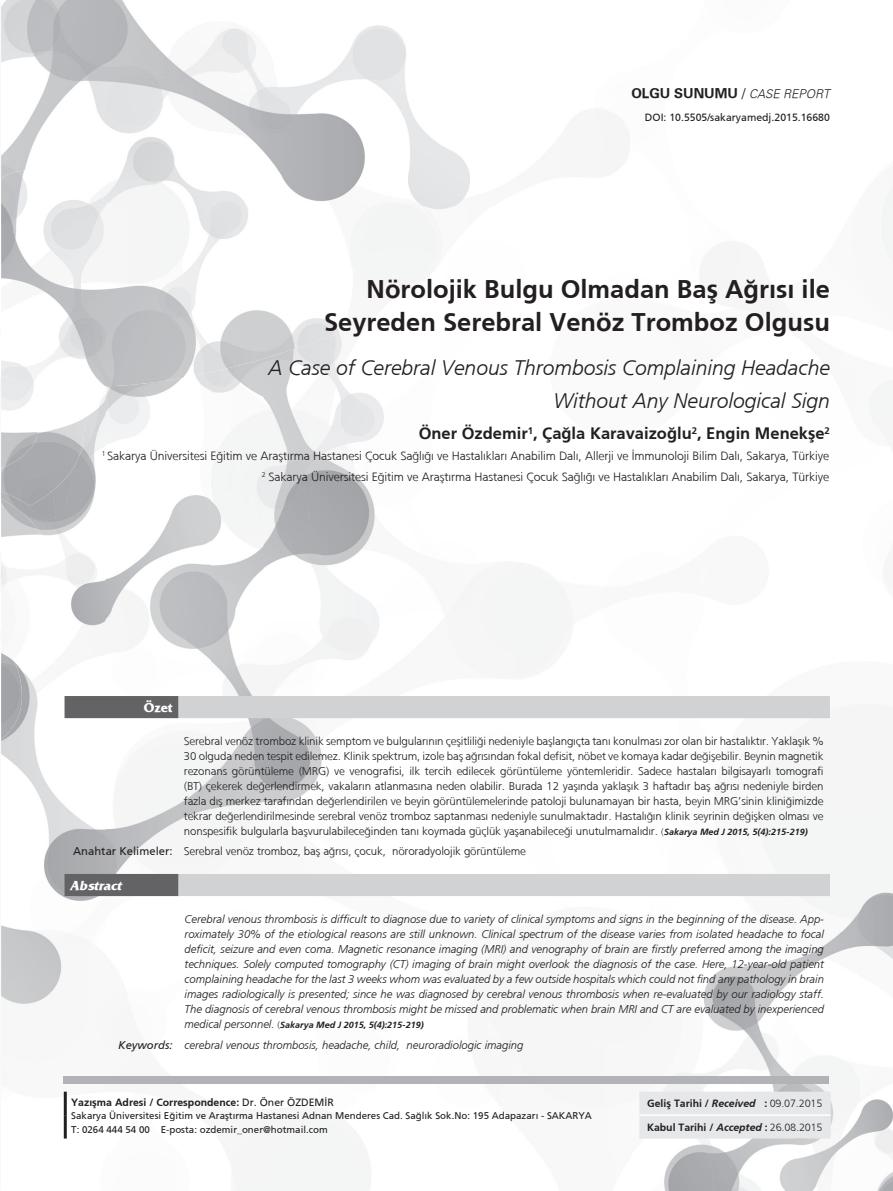
<style>
.page{position:relative;width:893px;height:1191px;background:#fff}
.page>*{position:absolute;margin:0;border:0;box-sizing:border-box;transform-origin:0 0}
.t1{font:700 25.5px/33px "Frutiger";color:#231f20;text-align:right}
.t2{font:italic 300 21px/33px "Frutiger";color:#231f20;text-align:right}
.t3{font:700 16.5px "Frutiger";color:#231f20}
.t4{font:700 13.5px "Univers";color:#231f20}
.t5{font:italic 700 13.5px "Friz Quadrata";color:#fff}
.t6{font:700 13.5px "Friz Quadrata";color:#fff}
.t7{font:300 12px/21px "Frutiger";color:#231f20;text-align:right}
.t8{font:300 11.25px/15px "Frutiger";color:#231f20;text-align:justify}
.t9{font:italic 300 11.25px/15px "Frutiger";color:#231f20;text-align:justify}
.t10{font:700 10.5px "Frutiger";color:#231f20}
.t11{font:10.5px "Frutiger Roman";color:#231f20}
.t12{font:9.75px/13.5px "Frutiger Roman";color:#231f20}
.t13{font:italic 700 9px "Frutiger";color:#231f20}
.s1{font-weight:400}
.s2{font-weight:300;font-style:italic;font-size:12px}
.s3{font-size:9px}
.s4{font-weight:700;font-style:italic;font-size:9px}
.s5{font-family:"Frutiger Roman";font-weight:400}
.s6{font-weight:300;font-size:11.25px}
.s7{font-weight:300;font-style:normal}
.s8{font-style:italic}
.s9{font-weight:300}
</style>
<div class="page">
<img style="left:1px;top:0;width:629px;height:206px">
<img style="left:631px;top:188px;width:262px;height:1003px">
<img style="left:263px;top:258px;width:368px;height:933px">
<img style="left:1px;top:396px;width:104px;height:743px">
<img style="left:211px;top:386px;width:52px;height:805px">
<img style="left:105px;top:386px;width:106px;height:698px">
<img style="left:1px;top:642px;width:21px;height:97px">
<img style="left:1px;top:506px;width:52px;height:130px">
<img style="left:1px;top:386px;width:84px;height:120px">
<img style="left:1px;top:171px;width:424px;height:215px">
<div style="left:64px;top:1076px;width:765px;height:7px;background:#b2b3b7"></div>
<svg style="left:65px;top:696px;width:114px;height:200px"></svg>
<svg style="left:179px;top:696px;width:651px;height:200px"></svg>
<div style="left:639px;top:1091px;width:192px;height:47px;background:#e6e7e9"></div>
<hr style="left:639px;top:1114px;width:192px;height:1px;background:#fff">
<hr style="left:64px;top:1091px;width:3px;height:24px;background:#231f20">
<hr style="left:64px;top:1115px;width:3px;height:23px;background:#231f20">
<p class="t4" style="left:631px;top:84px;width:200px">OLGU SUNUMU <span class="s1">/</span> <span class="s2">CASE REPORT</span></p>
<p class="t11" style="left:645px;top:111px;width:187px">DOI: 10.5505/sakaryamedj.2015.16680</p>
<h1 class="t1" style="left:324px;top:272px;width:507px">Nörolojik Bulgu Olmadan Baş Ağrısı ile<br>Seyreden Serebral Venöz Tromboz Olgusu</h1>
<h2 class="t2" style="left:269px;top:351px;width:563px">A Case of Cerebral Venous Thrombosis Complaining Headache<br>Without Any Neurological Sign</h2>
<h3 class="t3" style="left:419px;top:424px;width:413px">Öner Özdemir<sup>1</sup>, Çağla Karavaizoğlu<sup>2</sup>, Engin Menekşe<sup>2</sup></h3>
<p class="t7" style="left:102px;top:445px;width:729px"><sup>1</sup> Sakarya Üniversitesi Eğitim ve Araştırma Hastanesi Çocuk Sağlığı ve Hastalıkları Anabilim Dalı, Allerji ve İmmunoloji Bilim Dalı, Sakarya, Türkiye<br><sup>2</sup> Sakarya Üniversitesi Eğitim ve Araştırma Hastanesi Çocuk Sağlığı ve Hastalıkları Anabilim Dalı, Sakarya, Türkiye</p>
<p class="t6" style="left:144px;top:699px;width:30px">Özet</p>
<p class="t8" style="left:185px;top:733px;width:641px">Serebral venöz tromboz klinik semptom ve bulgularının çeşitliliği nedeniyle başlangıçta tanı konulması zor olan bir hastalıktır. Yaklaşık % 30 olguda neden tespit edilemez. Klinik spektrum, izole baş ağrısından fokal defisit, nöbet ve komaya kadar değişebilir. Beynin magnetik rezonans görüntüleme (MRG) ve venografisi, ilk tercih edilecek görüntüleme yöntemleridir. Sadece hastaları bilgisayarlı tomografi (BT) çekerek değerlendirmek, vakaların atlanmasına neden olabilir. Burada 12 yaşında yaklaşık 3 haftadır baş ağrısı nedeniyle birden fazla dış merkez tarafından değerlendirilen ve beyin görüntülemelerinde patoloji bulunamayan bir hasta, beyin MRG’sinin kliniğimizde tekrar değerlendirilmesinde serebral venöz tromboz saptanması nedeniyle sunulmaktadır. Hastalığın klinik seyrinin değişken olması ve nonspesifik bulgularla başvurulabileceğinden tanı koymada güçlük yaşanabileceği unutulmamalıdır. <span class="s3">(</span><span class="s4">Sakarya Med J 2015, 5(4):215-219)</span></p>
<p class="t8" style="left:73px;top:843px;width:455px"><span class="s5">Anahtar Kelimeler:</span> Serebral venöz tromboz, baş ağrısı, çocuk, nöroradyolojik görüntüleme</p>
<p class="t5" style="left:71px;top:877px;width:53px">Abstract</p>
<p class="t9" style="left:185px;top:912px;width:641px">Cerebral venous thrombosis is difficult to diagnose due to variety of clinical symptoms and signs in the beginning of the disease. App&shy;roximately 30% of the etiological reasons are still unknown. Clinical spectrum of the disease varies from isolated headache to focal deficit, seizure and even coma. Magnetic resonance imaging (MRI) and venography of brain are firstly preferred among the imaging techniques. Solely computed tomography (CT) imaging of brain might overlook the diagnosis of the case. Here, 12-year-old patient complaining headache for the last 3 weeks whom was evaluated by a few outside hospitals which could not find any pathology in brain images radiologically is presented; since he was diagnosed by cerebral venous thrombosis when re-evaluated by our radiology staff.<br>The diagnosis of cerebral venous thrombosis might be missed and problematic when brain MRI and CT are evaluated by inexperienced</p>
<p class="t13" style="left:185px;top:1020px;width:241px"><span class="s6">medical personnel.</span> <span class="s7">(</span>Sakarya Med J 2015, 5(4):215-219)</p>
<p class="t9" style="left:118px;top:1037px;width:407px"><span class="s5">Keywords:</span> cerebral venous thrombosis, headache, child, neuroradiologic imaging</p>
<p class="t10" style="left:71px;top:1095px;width:264px">Yazışma Adresi / Correspondence: <span class="s5">Dr. Öner ÖZDEMİR</span></p>
<p class="t12" style="left:71px;top:1108px;width:522px">Sakarya Üniversitesi Eğitim ve Araştırma Hastanesi Adnan Menderes Cad. Sağlık Sok.No: 195 Adapazarı - SAKARYA<br>T: 0264 444 54 00 E-posta: ozdemir_oner@hotmail.com</p>
<p class="t10" style="left:647px;top:1097px;width:177px">Geliş Tarihi / <span class="s8">Received</span> : <span class="s9">09.07.2015</span></p>
<p class="t10" style="left:647px;top:1121px;width:178px">Kabul Tarihi / <span class="s8">Accepted</span> : <span class="s9">26.08.2015</span></p>
</div>
